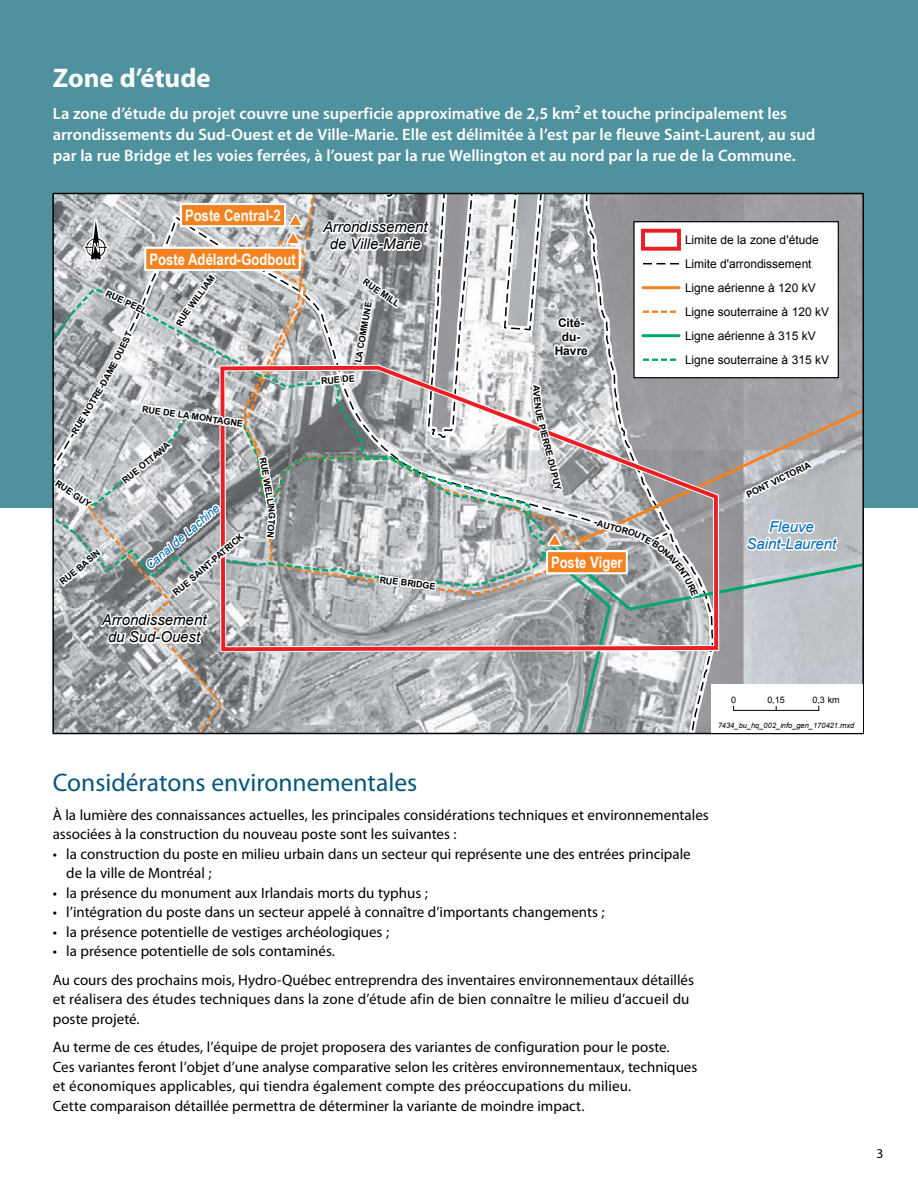
<style>
.page{position:relative;width:918px;height:1188px;background:#fff}
.page>*{position:absolute;margin:0;border:0;box-sizing:border-box;transform-origin:0 0}
.Titre_2__H2{font:700 27px "Myriad Pro";color:#fff}
.Titre_2__H2-2{font:25.5px "Myriad Pro";color:#07577c}
.Texte__P{font:600 16.5px/21px "Myriad Pro";color:#fff}
.t1{font:700 15.9px "Arial Narrow";color:#fff}
.Texte__P-2{font:15px/19.5px "Myriad Pro";color:#000}
.t2{font:italic 15px/17.1px "Arial";color:#000;text-align:center}
.t3{font:italic 15px/17.1px "Arial";color:#006bb6;text-align:center}
.t4{font:13.5px "Myriad Pro";color:#000}
.t5{font:12px/24px "Arial";color:#000}
.t6{font:italic 12px "Arial";color:#006bb6}
.t7{font:700 12px/13.8px "Arial";letter-spacing:-.01em;color:#000;text-align:center}
.t8{font:700 9px "Arial";color:#000}
.t9{font:9px "Arial";color:#000}
.t10{font:italic 7.5px "Arial";letter-spacing:.005em;color:#000}
</style>
<div class="page">
<div style="left:0;top:0;width:918px;height:508px;background:#4f919c"></div>
<svg style="left:53px;top:194px;width:810px;height:540px;background:#bab8b8"></svg>
<h2 class="Titre_2__H2" style="left:53px;top:63px;width:159px">Zone d’étude</h2>
<p class="Texte__P" style="left:53px;top:103px;width:764px">La zone d’étude du projet couvre une superficie approximative de 2,5 km<sup>2</sup> et touche principalement les arrondissements du Sud-Ouest et de Ville-Marie. Elle est délimitée à l’est par le fleuve Saint-Laurent, au sud par la rue Bridge et les voies ferrées, à l’ouest par la rue Wellington et au nord par la rue de la Commune.</p>
<p class="t1" style="left:185px;top:203px;width:97px">Poste Central-2</p>
<p class="t8" style="left:109px;top:287px;width:35px;rotate:25deg">RUE PE</p>
<p class="t8" style="left:111px;top:357px;width:33px;rotate:-64deg">OUEST</p>
<p class="t1" style="left:150px;top:247px;width:148px">Poste Adélard-Godbout</p>
<p class="t8" style="left:180px;top:310px;width:27px;rotate:-53deg">E WIL</p>
<p class="t8" style="left:69px;top:430px;width:55px;rotate:-59deg">RUE NOTRE</p>
<p class="t8" style="left:60px;top:477px;width:42px;rotate:34deg">RUE GUY</p>
<p class="t8" style="left:74px;top:565px;width:29px;rotate:-40deg">BASIN</p>
<p class="t8" style="left:143px;top:402px;width:103px;rotate:9deg">RUE DE LA MONTAGNE</p>
<p class="t8" style="left:120px;top:477px;width:47px;rotate:-39deg">RUE OTTA</p>
<p class="t6" style="left:142px;top:561px;width:95px;rotate:-41deg">Canal de Lachine</p>
<p class="t8" style="left:191px;top:571px;width:64px;rotate:-41deg">AINT-PATRICK</p>
<p class="t8" style="left:170px;top:589px;width:29px;rotate:-40deg">RUE S</p>
<p class="t2" style="left:102px;top:612px;width:106px">Arrondissement du Sud-Ouest</p>
<p class="t8" style="left:269px;top:456px;width:51px;rotate:80deg">RUE WELLI</p>
<p class="t2" style="left:323px;top:219px;width:106px">Arrondissement de Ville-Marie</p>
<p class="t8" style="left:368px;top:276px;width:44px;rotate:35deg">RUE MILL</p>
<p class="t8" style="left:352px;top:361px;width:63px;rotate:-80deg">LA COMMUNE</p>
<p class="t8" style="left:321px;top:375px;width:35px;rotate:-5deg">RUE DE</p>
<p class="t8" style="left:380px;top:574px;width:58px;rotate:7deg">RUE BRIDGE</p>
<p class="t7" style="left:555px;top:317px;width:35px">Cité&shy;du-<br>Havre</p>
<p class="t8" style="left:546px;top:414px;width:53px;rotate:76deg">E PIERRE-D</p>
<p class="t1" style="left:551px;top:550px;width:73px">Poste Viger</p>
<p class="t5" style="left:685px;top:228px;width:146px">Limite de la zone d'étude<br>Limite d'arrondissement<br>Ligne aérienne à 120 kV<br>Ligne souterraine à 120 kV<br>Ligne aérienne à 315 kV<br>Ligne souterraine à 315 kV</p>
<p class="t8" style="left:745px;top:489px;width:72px;rotate:-26deg">PONT VICTORIA</p>
<p class="t3" style="left:747px;top:519px;width:91px">Fleuve<br>Saint-Laurent</p>
<p class="t9" style="left:731px;top:694px;width:7px">0</p>
<p class="t9" style="left:768px;top:694px;width:19px">0,15</p>
<p class="t9" style="left:813px;top:694px;width:28px">0,3 km</p>
<p class="t10" style="left:718px;top:720px;width:138px">7434_bu_hq_002_info_gen_170421.mxd</p>
<h2 class="Titre_2__H2-2" style="left:53px;top:769px;width:366px">Considératons environnementales</h2>
<p class="Texte__P-2" style="left:53px;top:805px;width:658px">À la lumière des connaissances actuelles, les principales considérations techniques et environnementales associées à la construction du nouveau poste sont les suivantes :</p>
<p class="Texte__P-2" style="left:66px;top:844px;width:626px;text-indent:-14px">• la construction du poste en milieu urbain dans un secteur qui représente une des entrées principale de la ville de Montréal ;</p>
<p class="Texte__P-2" style="left:53px;top:883px;width:377px">• la présence du monument aux Irlandais morts du typhus ;</p>
<p class="Texte__P-2" style="left:53px;top:903px;width:553px">• l’intégration du poste dans un secteur appelé à connaître d’importants changements ;</p>
<p class="Texte__P-2" style="left:53px;top:922px;width:338px">• la présence potentielle de vestiges archéologiques ;</p>
<p class="Texte__P-2" style="left:53px;top:942px;width:284px">• la présence potentielle de sols contaminés.</p>
<p class="Texte__P-2" style="left:53px;top:970px;width:643px">Au cours des prochains mois, Hydro-Québec entreprendra des inventaires environnementaux détaillés et réalisera des études techniques dans la zone d’étude afin de bien connaître le milieu d’accueil du poste projeté.</p>
<p class="Texte__P-2" style="left:53px;top:1038px;width:646px">Au terme de ces études, l’équipe de projet proposera des variantes de configuration pour le poste.<br>Ces variantes feront l’objet d’une analyse comparative selon les critères environnementaux, techniques et économiques applicables, qui tiendra également compte des préoccupations du milieu.<br>Cette comparaison détaillée permettra de déterminer la variante de moindre impact.</p>
<p class="t4" style="left:877px;top:1146px;width:8px">3</p>
</div>
